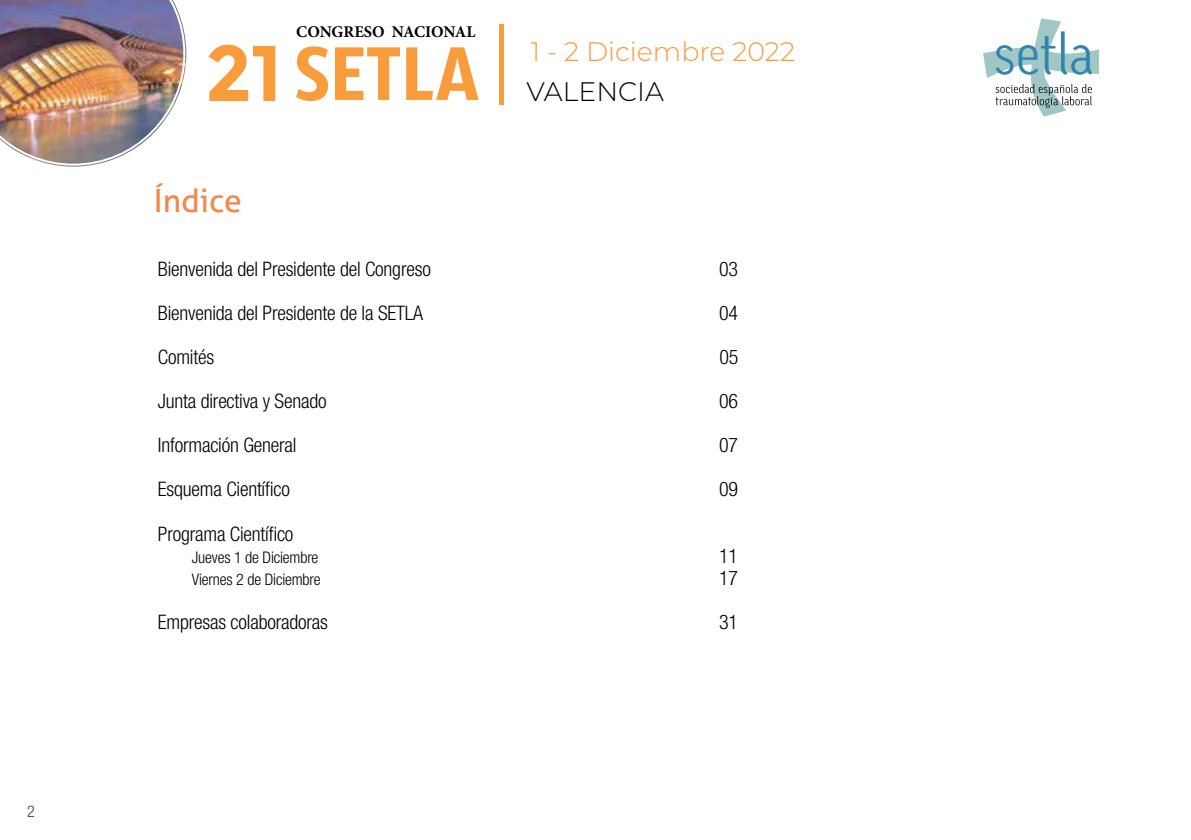
<style>
.page{position:relative;width:1191px;height:840px;background:#fff}
.page>*{position:absolute;margin:0;border:0;box-sizing:border-box;transform-origin:0 0}
.t1{font:32px "Aller";color:#f5874d}
.t2{font:300 26.8px "Montserrat";color:#f89c3c}
.t3{font:300 26.8px "Montserrat";color:#000}
.t4{font:300 condensed 20px "Helvetica Neue LT Com";letter-spacing:-.01em;color:#000}
.t5{font:700 16.4px "Minion Pro";letter-spacing:-.005em;color:#000}
.t6{font:300 condensed 16px "Helvetica Neue LT Com";letter-spacing:-.01em;color:#000}
.t7{font:300 condensed 16px "Helvetica Neue LT Com";color:#414042}
</style>
<div class="page">
<svg style="left:983px;top:18px;width:116px;height:99px"></svg>
<svg style="left:296px;top:46px;width:182px;height:55px"></svg>
<svg style="left:208px;top:45px;width:67px;height:56px"></svg>
<hr style="left:499px;top:25px;width:4px;height:80px;background:#f89c3c">
<img style="left:0;top:0;width:187px;height:167px">
<p class="t7" style="left:27px;top:802px;width:9px">2</p>
<h1 class="t1" style="left:154px;top:181px;width:89px">Índice</h1>
<p class="t5" style="left:296px;top:20px;width:181px">CONGRESO NACIONAL</p>
<h2 class="t2" style="left:531px;top:33px;width:266px">1 - 2 Diciembre 2022</h2>
<h2 class="t3" style="left:526px;top:73px;width:139px">VALENCIA</h2>
<p class="t4" style="left:158px;top:257px;width:274px">Bienvenida del Presidente del Congreso</p>
<p class="t4" style="left:719px;top:257px;width:20px">03</p>
<p class="t4" style="left:158px;top:301px;width:267px">Bienvenida del Presidente de la SETLA</p>
<p class="t4" style="left:719px;top:301px;width:20px">04</p>
<p class="t4" style="left:158px;top:345px;width:58px">Comités</p>
<p class="t4" style="left:719px;top:345px;width:20px">05</p>
<p class="t4" style="left:158px;top:389px;width:170px">Junta directiva y Senado</p>
<p class="t4" style="left:719px;top:389px;width:20px">06</p>
<p class="t4" style="left:158px;top:433px;width:140px">Información General</p>
<p class="t4" style="left:719px;top:433px;width:20px">07</p>
<p class="t4" style="left:158px;top:477px;width:133px">Esquema Científico</p>
<p class="t4" style="left:719px;top:477px;width:20px">09</p>
<p class="t4" style="left:158px;top:521px;width:137px">Programa Científico</p>
<p class="t6" style="left:192px;top:547px;width:128px">Jueves 1 de Diciembre</p>
<p class="t4" style="left:719px;top:543px;width:20px">11</p>
<p class="t6" style="left:192px;top:569px;width:130px">Viernes 2 de Diciembre</p>
<p class="t4" style="left:719px;top:565px;width:20px">17</p>
<p class="t4" style="left:158px;top:609px;width:171px">Empresas colaboradoras</p>
<p class="t4" style="left:719px;top:609px;width:20px">31</p>
</div>
